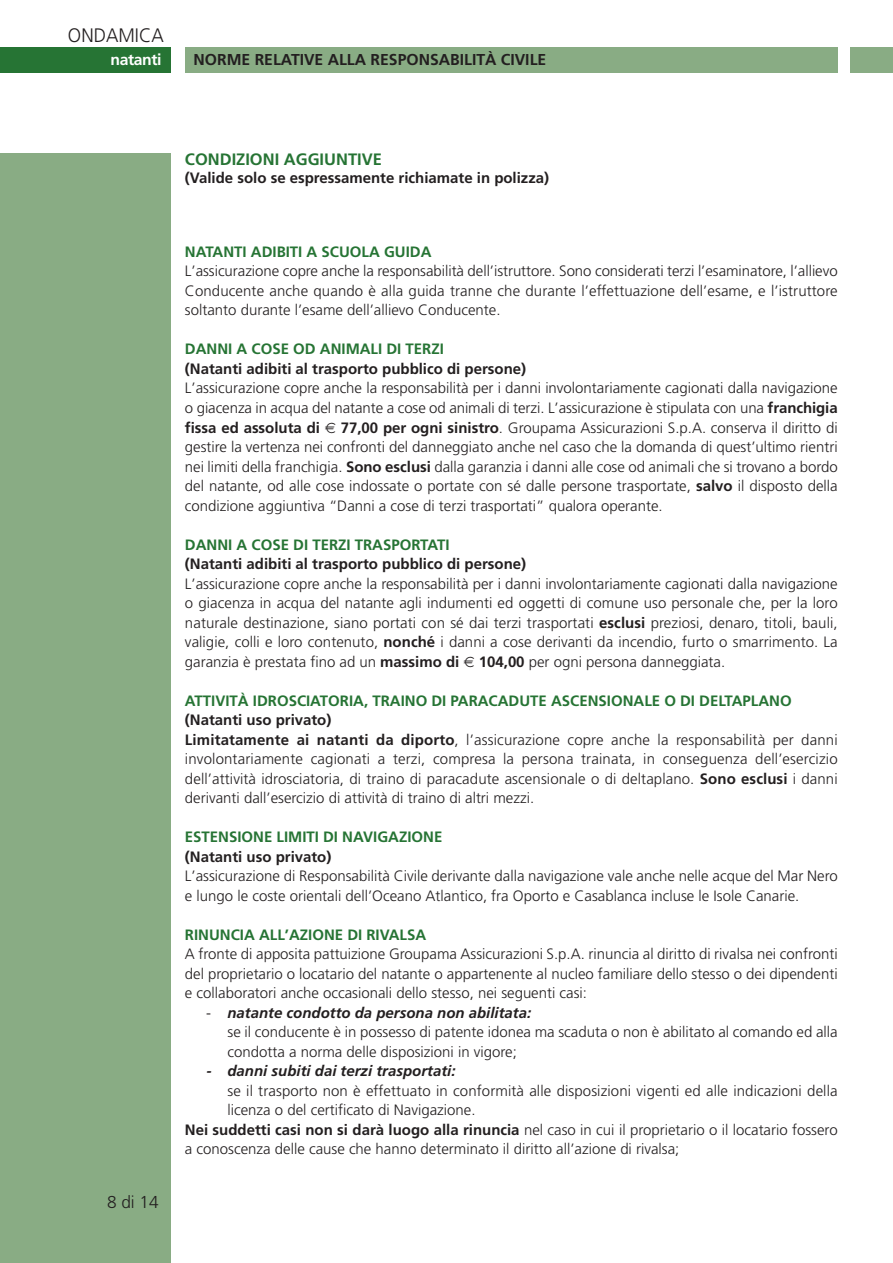
<style>
.page{position:relative;width:893px;height:1263px;background:#fff}
.page>*{position:absolute;margin:0;border:0;box-sizing:border-box;transform-origin:0 0}
.t1{font:300 19.5px "Frutiger";color:#231f20;scale:.95 1}
.t2{font:300 17.25px "Frutiger";color:#231f20}
.t3{font:700 16.5px "Frutiger";color:#267434}
.t4{font:700 15.75px "Frutiger";color:#231f20}
.t5{font:700 15.75px "Frutiger";letter-spacing:-.025em;color:#fff}
.t6{font:300 15px/19.5px "Frutiger";color:#231f20}
.t7{font:700 15px "Frutiger";color:#231f20}
.t8{font:italic 700 15px "Frutiger";color:#231f20}
.s1{font-weight:700;color:#267434}
.s2{font-weight:700}
.s3{font-weight:700;font-style:italic}
</style>
<div class="page">
<div style="left:0;top:153px;width:170px;height:1110px;background:#89ac84"></div>
<div style="left:0;top:47px;width:170px;height:25px;background:#267434"></div>
<div style="left:185px;top:47px;width:653px;height:25px;background:#89ac84"></div>
<div style="left:850px;top:47px;width:43px;height:25px;background:#89ac84"></div>
<p class="t1" style="left:68px;top:28px;width:102px">ONDAMICA</p>
<p class="t5" style="left:111px;top:53px;width:52px">natanti</p>
<p class="t4" style="left:193px;top:53px;width:354px">NORME RELATIVE ALLA RESPONSABILITÀ CIVILE</p>
<p class="t3" style="left:185px;top:153px;width:198px">CONDIZIONI AGGIUNTIVE</p>
<p class="t7" style="left:185px;top:172px;width:366px">(Valide solo se espressamente richiamate in polizza)</p>
<p class="t2" style="left:107px;top:1195px;width:53px">8 di 14</p>
<p class="t6" style="left:185px;top:243px;width:654px"><span class="s1">NATANTI ADIBITI A SCUOLA GUIDA<br></span>L’assicurazione copre anche la responsabilità dell’istruttore. Sono considerati terzi l’esaminatore, l’allievo Conducente anche quando è alla guida tranne che durante l’effettuazione dell’esame, e l’istruttore soltanto durante l’esame dell’allievo Conducente.</p>
<p class="t6" style="left:185px;top:341px;width:654px"><span class="s1">DANNI A COSE OD ANIMALI DI TERZI<br></span><span class="s2">(Natanti adibiti al trasporto pubblico di persone)<br></span>L’assicurazione copre anche la responsabilità per i danni involontariamente cagionati dalla navigazione o giacenza in acqua del natante a cose od animali di terzi. L’assicurazione è stipulata con una <span class="s2">franchigia fissa ed assoluta di</span></p>
<p class="t6" style="left:185px;top:419px;width:654px;text-align:justify;text-indent:156px"><span class="s2">77,00 per ogni sinistro</span>. Groupama Assicurazioni S.p.A. conserva il diritto di gestire la vertenza nei confronti del danneggiato anche nel caso che la domanda di quest’ultimo rientri nei limiti della franchigia. <span class="s2">Sono esclusi</span> dalla garanzia i danni alle cose od animali che si trovano a bordo del natante, od alle cose indossate o portate con sé dalle persone trasportate, <span class="s2">salvo</span> il disposto della condizione aggiuntiva “Danni a cose di terzi trasportati” qualora operante.</p>
<p class="t6" style="left:185px;top:536px;width:654px"><span class="s1">DANNI A COSE DI TERZI TRASPORTATI<br></span><span class="s2">(Natanti adibiti al trasporto pubblico di persone)<br></span>L’assicurazione copre anche la responsabilità per i danni involontariamente cagionati dalla navigazione o giacenza in acqua del natante agli indumenti ed oggetti di comune uso personale che, per la loro naturale destinazione, siano portati con sé dai terzi trasportati <span class="s2">esclusi</span> preziosi, denaro, titoli, bauli, valigie, colli e loro contenuto, <span class="s2">nonché</span> i danni a cose derivanti da incendio, furto o smarrimento. La garanzia è prestata fino ad un <span class="s2">massimo di</span></p>
<p class="t6" style="left:479px;top:653px;width:248px"><span class="s2">104,00</span> per ogni persona danneggiata.</p>
<p class="t6" style="left:185px;top:692px;width:654px"><span class="s1">ATTIVITÀ IDROSCIATORIA, TRAINO DI PARACADUTE ASCENSIONALE O DI DELTAPLANO </span><span class="s2">(Natanti uso privato)<br>Limitatamente ai natanti da diporto</span>, l’assicurazione copre anche la responsabilità per danni involontariamente cagionati a terzi, compresa la persona trainata, in conseguenza dell’esercizio dell’attività idrosciatoria, di traino di paracadute ascensionale o di deltaplano. <span class="s2">Sono esclusi</span> i danni derivanti dall’esercizio di attività di traino di altri mezzi.</p>
<p class="t6" style="left:185px;top:828px;width:654px"><span class="s1">ESTENSIONE LIMITI DI NAVIGAZIONE<br></span><span class="s2">(Natanti uso privato)<br></span>L’assicurazione di Responsabilità Civile derivante dalla navigazione vale anche nelle acque del Mar Nero e lungo le coste orientali dell’Oceano Atlantico, fra Oporto e Casablanca incluse le Isole Canarie.</p>
<p class="t6" style="left:185px;top:926px;width:654px"><span class="s1">RINUNCIA ALL’AZIONE DI RIVALSA<br></span>A fronte di apposita pattuizione Groupama Assicurazioni S.p.A. rinuncia al diritto di rivalsa nei confronti del proprietario o locatario del natante o appartenente al nucleo familiare dello stesso o dei dipendenti e collaboratori anche occasionali dello stesso, nei seguenti casi:</p>
<p class="t6" style="left:227px;top:1004px;width:612px;text-indent:-21px">- <span class="s3">natante condotto da persona non abilitata:<br></span>se il conducente è in possesso di patente idonea ma scaduta o non è abilitato al comando ed alla condotta a norma delle disposizioni in vigore;</p>
<p class="t8" style="left:206px;top:1065px;width:251px">- danni subiti dai terzi trasportati:</p>
<p class="t6" style="left:227px;top:1082px;width:612px">se il trasporto non è effettuato in conformità alle disposizioni vigenti ed alle indicazioni della</p>
<p class="t6" style="left:227px;top:1101px;width:250px">licenza o del certificato di Navigazione.</p>
<p class="t6" style="left:185px;top:1121px;width:654px"><span class="s2">Nei suddetti casi non si darà luogo alla rinuncia</span> nel caso in cui il proprietario o il locatario fossero</p>
<p class="t6" style="left:185px;top:1140px;width:496px">a conoscenza delle cause che hanno determinato il diritto all’azione di rivalsa;</p>
</div>
